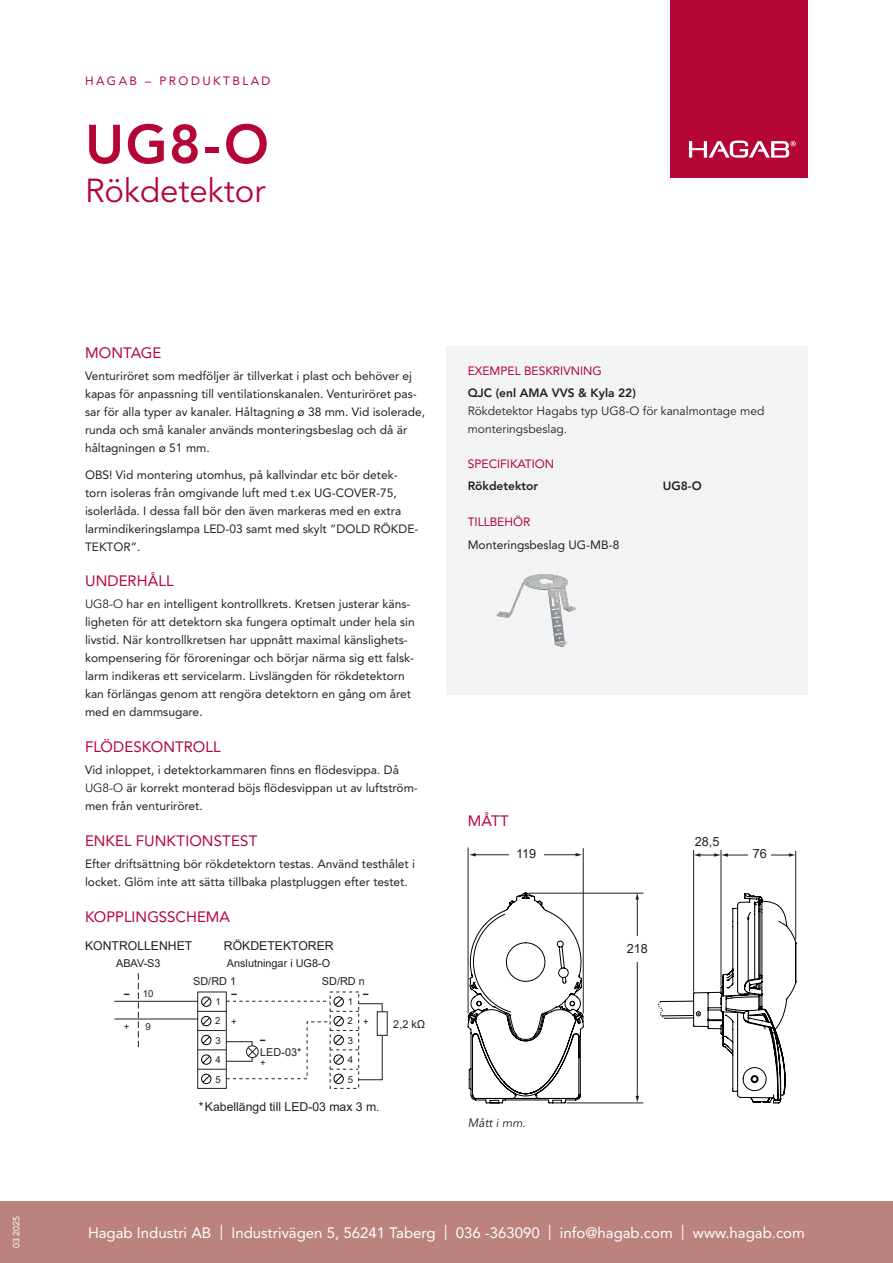
<style>
.page{position:relative;width:893px;height:1263px;background:#fff}
.page>*{position:absolute;margin:0;border:0;box-sizing:border-box;transform-origin:0 0}
.t1{font:800 54px "Avenir LT Std";color:#b50536}
.t2{font:33px "Avenir LT Std";color:#b50536}
.t3{font:15px "Avenir LT Std";color:#fff}
.Datablad_-_mellanrubrik{font:15px "Avenir LT Std";letter-spacing:.005em;color:#b50536}
.t4{font:12.6px "Arial";color:#231f20}
.t5{font:12.3px "Arial";color:#231f20}
.Datablad_-_brödtext_avstånd_efter{font:12px/18px "Avenir LT Std";color:#231f20}
.Datablad_-_brödtext_avstånd_efter-2{font:12px/18px "Avenir LT Std";color:#231f20}
.Datablad_-_brödtext{font:800 12px "Avenir LT Std";color:#231f20}
.Datablad_-_brödtext-2{font:12px "Avenir LT Std";color:#231f20}
.Datablad_-_brödtext_avstånd_efter-3{font:12px "Avenir LT Std";color:#b50536}
.Datablad_mellanrubrik_-_liten{font:12px "Avenir LT Std";color:#b50536}
.t6{font:12px "Avenir LT Std";letter-spacing:.2em;color:#b50938}
.Datablad_-_bröd_kursiv{font:italic 12px "Avenir LT Std";color:#231f20}
.t7{font:10.8px "Arial";color:#231f20}
.t8{font:9.6px/19.4px "Arial";color:#231f20;text-align:justify}
.t9{font:700 9.6px "Arial";color:#231f20}
.t10{font:9px "Avenir LT Std";color:#fff}
.s1{font-style:inherit}
.s2{font-weight:700}
</style>
<div class="page">
<div style="left:670px;top:0;width:138px;height:178px;background:#b50536"></div>
<svg style="left:689px;top:141px;width:107px;height:17px"></svg>
<div style="left:0;top:1201px;width:893px;height:62px;background:#bb837c"></div>
<div style="left:446px;top:347px;width:362px;height:348px;background:#f2f3f4"></div>
<div style="left:197px;top:991px;width:30px;height:98px;border:1px solid #231f20"></div>
<hr style="left:114px;top:1018px;width:84px;height:1px;background:#231f20">
<hr style="left:114px;top:1001px;width:84px;height:1px;background:#231f20">
<div style="left:358px;top:1003px;width:25px;height:77px;border:1px solid #231f20"></div>
<div style="left:377px;top:1012px;width:10px;height:23px;background:#fff"></div>
<div style="left:377px;top:1011px;width:11px;height:25px;border:1px solid #231f20"></div>
<svg style="left:138px;top:973px;width:1px;height:74px"></svg>
<div style="left:201px;top:996px;width:10px;height:11px;border:1px solid #000001;border-radius:50%"></div>
<div style="left:201px;top:1074px;width:10px;height:10px;border:1px solid #000001;border-radius:50%"></div>
<div style="left:334px;top:996px;width:10px;height:11px;border:1px solid #000001;border-radius:50%"></div>
<svg style="left:198px;top:997px;width:161px;height:86px"></svg>
<div style="left:334px;top:1074px;width:10px;height:10px;border:1px solid #000001;border-radius:50%"></div>
<hr style="left:475px;top:854px;width:102px;height:1px;background:#231f20">
<svg style="left:575px;top:853px;width:7px;height:3px"></svg>
<svg style="left:469px;top:853px;width:7px;height:3px"></svg>
<hr style="left:637px;top:898px;width:1px;height:199px;background:#231f20">
<svg style="left:636px;top:1096px;width:3px;height:6px"></svg>
<svg style="left:635px;top:894px;width:4px;height:5px"></svg>
<div style="left:509px;top:848px;width:35px;height:14px;background:#fff"></div>
<div style="left:627px;top:936px;width:18px;height:26px;background:#fff"></div>
<hr style="left:468px;top:847px;width:1px;height:166px;background:#231f20">
<hr style="left:583px;top:848px;width:1px;height:165px;background:#231f20">
<hr style="left:529px;top:893px;width:114px;height:1px;background:#231f20">
<hr style="left:567px;top:1102px;width:76px;height:1px;background:#231f20">
<svg style="left:468px;top:892px;width:116px;height:211px"></svg>
<hr style="left:727px;top:855px;width:63px;height:1px;background:#231f20">
<svg style="left:789px;top:853px;width:6px;height:4px"></svg>
<hr style="left:795px;top:851px;width:1px;height:88px;background:#231f20">
<hr style="left:721px;top:850px;width:1px;height:136px;background:#231f20">
<hr style="left:693px;top:850px;width:1px;height:141px;background:#231f20">
<div style="left:749px;top:848px;width:22px;height:14px;background:#fff"></div>
<svg style="left:694px;top:853px;width:34px;height:4px"></svg>
<svg style="left:657px;top:893px;width:140px;height:210px"></svg>
<img style="left:496px;top:574px;width:81px;height:74px">
<p class="t10" style="left:11px;top:1248px;width:34px;rotate:-90deg">03 2025</p>
<p class="t6" style="left:85px;top:74px;width:187px">HAGAB – PRODUKTBLAD</p>
<h1 class="t1" style="left:85px;top:112px;width:185px">UG8-O</h1>
<h2 class="t2" style="left:85px;top:172px;width:182px">Rökdetektor</h2>
<p class="Datablad_-_mellanrubrik" style="left:85px;top:344px;width:78px">MONTAGE</p>
<p class="Datablad_-_brödtext_avstånd_efter" style="left:85px;top:367px;width:342px">Venturiröret som medföljer är tillverkat i plast och behöver ej kapas för anpassning till ventilationskanalen. Venturiröret pas&shy;sar för alla typer av kanaler. Håltagning ø 38 mm. Vid isolerade, runda och små kanaler används monteringsbeslag och då är håltagningen ø 51 mm.</p>
<p class="Datablad_-_brödtext_avstånd_efter" style="left:85px;top:466px;width:335px">OBS! Vid montering utomhus, på kallvindar etc bör detek&shy;torn isoleras från omgivande luft med t.ex UG-COVER-75, isolerlåda. I dessa fall bör den även markeras med en extra larmindikeringslampa LED-03 samt med skylt ”DOLD RÖKDE-TEKTOR”.</p>
<p class="Datablad_-_mellanrubrik" style="left:85px;top:572px;width:90px">UNDERHÅLL</p>
<p class="Datablad_-_brödtext_avstånd_efter" style="left:85px;top:595px;width:331px"><span class="s1">UG8-O</span> har en intelligent kontrollkrets. Kretsen justerar käns&shy;ligheten för att detektorn ska fungera optimalt under hela sin livstid. När kontrollkretsen har uppnått maximal känslighets&shy;kompensering för föroreningar och börjar närma sig ett falsk&shy;larm indikeras ett servicelarm. Livslängden för rökdetektorn kan förlängas genom att rengöra detektorn en gång om året med en dammsugare.</p>
<p class="Datablad_-_mellanrubrik" style="left:85px;top:738px;width:137px">FLÖDESKONTROLL</p>
<p class="Datablad_-_brödtext_avstånd_efter" style="left:85px;top:761px;width:334px">Vid inloppet, i detektorkammaren finns en flödesvippa. Då<br><span class="s1">UG8-O</span> är korrekt monterad böjs flödesvippan ut av luftström&shy;men från venturiröret.</p>
<p class="Datablad_-_mellanrubrik" style="left:85px;top:832px;width:174px">ENKEL FUNKTIONSTEST</p>
<p class="Datablad_-_brödtext_avstånd_efter" style="left:85px;top:855px;width:331px">Efter driftsättning bör rökdetektorn testas. Använd testhålet i locket. Glöm inte att sätta tillbaka plastpluggen efter testet.</p>
<p class="Datablad_-_mellanrubrik" style="left:85px;top:907px;width:147px">KOPPLINGSSCHEMA</p>
<p class="t5" style="left:85px;top:937px;width:109px">KONTROLLENHET</p>
<p class="t5" style="left:224px;top:937px;width:111px">RÖKDETEKTORER</p>
<p class="t7" style="left:116px;top:956px;width:46px">ABAV-S3</p>
<p class="t8" style="left:124px;top:983px;width:31px"><span class="s2">–</span> 10</p>
<p class="t8" style="left:124px;top:1016px;width:7px">+</p>
<p class="t8" style="left:146px;top:1016px;width:7px">9</p>
<p class="t7" style="left:227px;top:956px;width:105px">Anslutningar i UG8-O</p>
<p class="t7" style="left:193px;top:973px;width:44px">SD/RD 1</p>
<p class="t7" style="left:322px;top:973px;width:44px">SD/RD n</p>
<p class="t8" style="left:215px;top:992px;width:7px">1<br>2<br>3<br>4<br>5</p>
<p class="t9" style="left:231px;top:986px;width:7px">–</p>
<p class="t8" style="left:231px;top:1011px;width:7px">+</p>
<p class="t9" style="left:260px;top:1033px;width:7px">–</p>
<p class="t8" style="left:260px;top:1053px;width:7px">+</p>
<p class="t7" style="left:260px;top:1045px;width:43px">LED-03*</p>
<p class="t8" style="left:348px;top:992px;width:7px">1<br>2<br>3<br>4<br>5</p>
<p class="t9" style="left:363px;top:986px;width:7px">–</p>
<p class="t8" style="left:363px;top:1011px;width:7px">+</p>
<p class="t5" style="left:199px;top:1098px;width:182px">* Kabellängd till LED-03 max 3 m.</p>
<p class="t7" style="left:393px;top:1016px;width:33px">2,2 kΩ</p>
<p class="Datablad_mellanrubrik_-_liten" style="left:468px;top:364px;width:136px">EXEMPEL BESKRIVNING</p>
<p class="Datablad_-_brödtext" style="left:468px;top:386px;width:170px">QJC (enl AMA VVS &amp; Kyla 22)</p>
<p class="Datablad_-_brödtext_avstånd_efter-2" style="left:468px;top:402px;width:298px">Rökdetektor Hagabs typ UG8-O för kanalmontage med monteringsbeslag.</p>
<p class="Datablad_-_brödtext_avstånd_efter-3" style="left:468px;top:457px;width:88px">SPECIFIKATION</p>
<p class="Datablad_-_brödtext" style="left:468px;top:479px;width:72px">Rökdetektor</p>
<p class="Datablad_-_brödtext" style="left:663px;top:479px;width:40px">UG8-O</p>
<p class="Datablad_-_brödtext_avstånd_efter-3" style="left:468px;top:515px;width:64px">TILLBEHÖR</p>
<p class="Datablad_-_brödtext-2" style="left:468px;top:537px;width:153px">Monteringsbeslag UG-MB-8</p>
<p class="Datablad_-_mellanrubrik" style="left:468px;top:812px;width:43px">MÅTT</p>
<p class="t4" style="left:516px;top:845px;width:22px">119</p>
<p class="Datablad_-_bröd_kursiv" style="left:468px;top:1116px;width:60px">Mått i mm.</p>
<p class="t4" style="left:627px;top:940px;width:23px">218</p>
<p class="t4" style="left:695px;top:832px;width:26px">28,5</p>
<p class="t4" style="left:753px;top:845px;width:16px">76</p>
<p class="t3" style="left:88px;top:1224px;width:718px">Hagab Industri AB | Industrivägen 5, 56241 Taberg | 036 -363090 | info@hagab.com | www.hagab.com</p>
</div>
